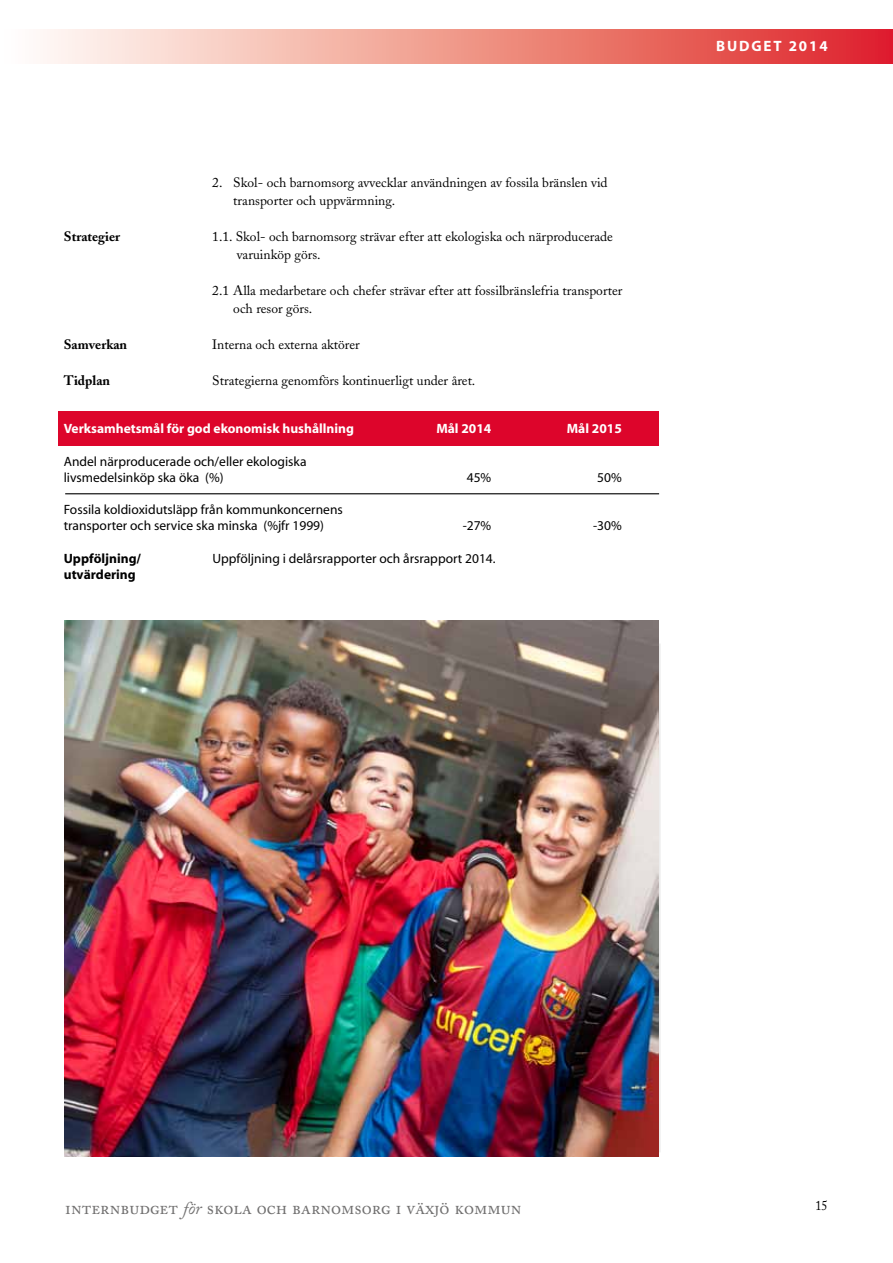
<style>
.page{position:relative;width:893px;height:1263px;background:#fff}
.page>*{position:absolute;margin:0;border:0;box-sizing:border-box;transform-origin:0 0}
.t1{font:18px "Adobe Caslon Regular SC";color:#706f6f}
.t2{font:700 15px "Myriad";letter-spacing:.125em;color:#fff}
.t3{font:13.5px/18px "Adobe Caslon";color:#000}
.t4{font:13.5px/16.2px "Myriad";color:#000}
.t5{font:700 13.5px "Myriad";color:#fff}
.t6{font:700 13.5px "Adobe Caslon";color:#000}
.t7{font:700 13.5px "Myriad";color:#000}
.t8{font:13.5px "Adobe Caslon";color:#000;scale:.9 1}
.s1{font-family:"Adobe Caslon";font-style:italic}
</style>
<div class="page">
<div style="left:58px;top:411px;width:601px;height:34px;background:#dd052b"></div>
<hr style="left:65px;top:493px;width:594px;height:1px;background:#000">
<div style="left:0;top:29px;width:893px;height:35px;background:linear-gradient(to right,#fffffb,#de2724)"></div>
<img style="left:65px;top:621px;width:593px;height:536px">
<p class="t3" style="left:233px;top:173px;width:376px;text-indent:-21px">2. Skol- och barnomsorg avvecklar användningen av fossila bränslen vid transporter och uppvärmning.</p>
<p class="t6" style="left:64px;top:228px;width:58px">Strategier</p>
<p class="t3" style="left:237px;top:227px;width:378px;text-indent:-24px">1.1. Skol- och barnomsorg strävar efter att ekologiska och närproducerade varuinköp görs.</p>
<p class="t3" style="left:233px;top:281px;width:391px;text-indent:-21px">2.1 Alla medarbetare och chefer strävar efter att fossilbränslefria transporter och resor görs.</p>
<p class="t6" style="left:64px;top:336px;width:65px">Samverkan</p>
<p class="t3" style="left:212px;top:335px;width:149px">Interna och externa aktörer</p>
<p class="t6" style="left:64px;top:372px;width:48px">Tidplan</p>
<p class="t3" style="left:212px;top:371px;width:265px">Strategierna genomförs kontinuerligt under året.</p>
<p class="t5" style="left:64px;top:422px;width:292px">Verksamhetsmål för god ekonomisk hushållning</p>
<p class="t5" style="left:436px;top:422px;width:56px">Mål 2014</p>
<p class="t5" style="left:567px;top:422px;width:56px">Mål 2015</p>
<p class="t4" style="left:64px;top:454px;width:244px">Andel närproducerade och/eller ekologiska livsmedelsinköp ska öka (%)</p>
<p class="t4" style="left:467px;top:470px;width:26px">45%</p>
<p class="t4" style="left:597px;top:470px;width:26px">50%</p>
<p class="t4" style="left:64px;top:502px;width:281px">Fossila koldioxidutsläpp från kommunkoncernens transporter och service ska minska (%jfr 1999)</p>
<p class="t4" style="left:463px;top:518px;width:30px">-27%</p>
<p class="t4" style="left:593px;top:518px;width:30px">-30%</p>
<p class="t7" style="left:64px;top:551px;width:79px">Uppföljning/</p>
<p class="t4" style="left:212px;top:551px;width:285px">Uppföljning i delårsrapporter och årsrapport 2014.</p>
<p class="t7" style="left:64px;top:567px;width:73px">utvärdering</p>
<p class="t2" style="left:716px;top:38px;width:23px">budg</p>
<p class="t2" style="left:764px;top:38px;width:66px">et 2014</p>
<h1 class="t1" style="left:65px;top:1197px;width:458px">internbudget <span class="s1">för</span> skola och barnomsorg i växjö kommun</h1>
<p class="t8" style="left:815px;top:1198px;width:15px">15</p>
</div>
